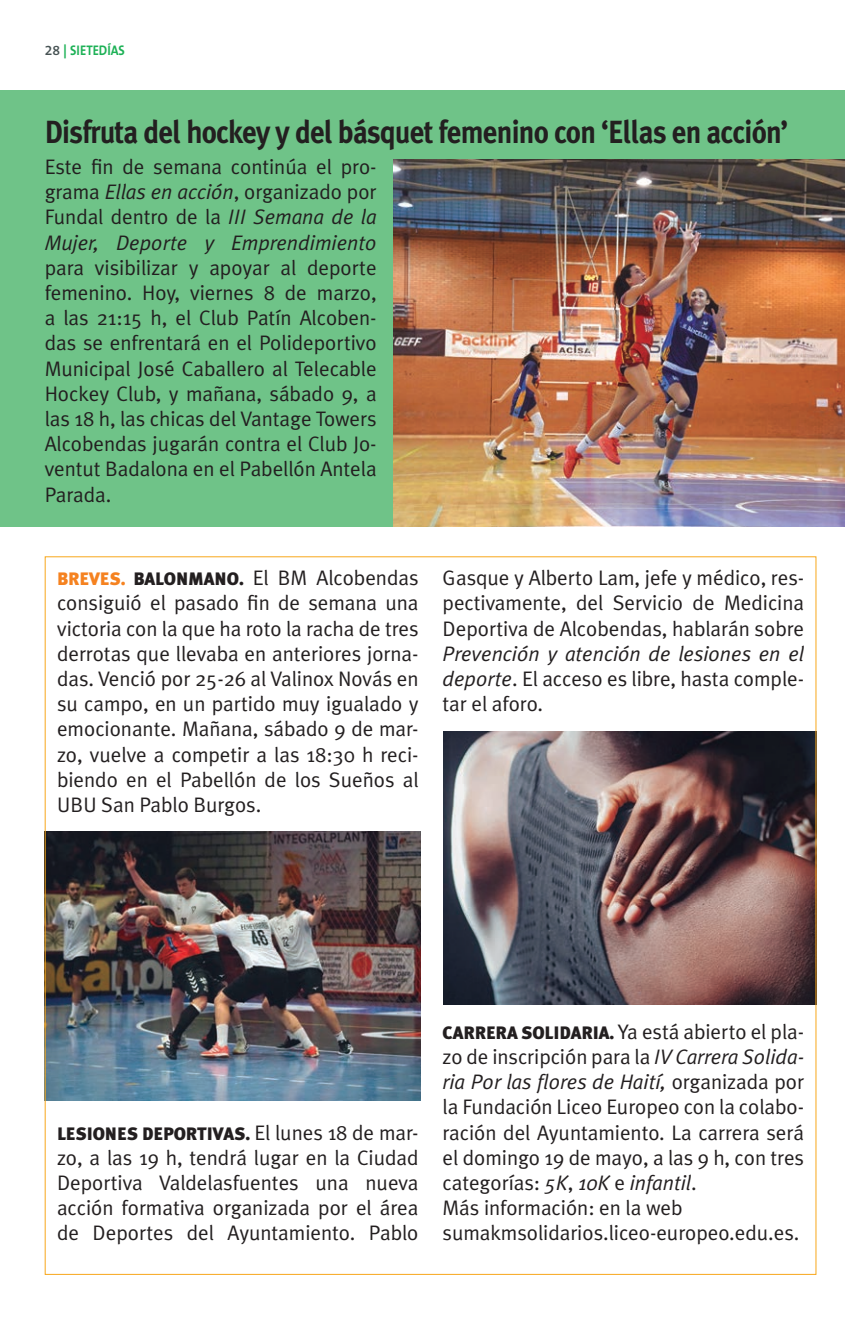
<style>
.page{position:relative;width:845px;height:1321px;background:#fff}
.page>*{position:absolute;margin:0;border:0;box-sizing:border-box;transform-origin:0 0}
.t1{font:700 32px "Meta Plus";letter-spacing:-.025em;color:#231f20;scale:.9 1}
.t2{font:21px/25.2px "Meta Plus Normal";letter-spacing:-.005em;color:#231f20;text-align:justify}
.t3{font:italic 21px/25.2px "Meta Plus Normal";letter-spacing:-.005em;color:#231f20;text-align:justify}
.t4{font:900 18px "Meta Plus";letter-spacing:-.005em;color:#231f20}
.t5{font:700 14px "The Sans B7";color:#1db156}
.s1{font-family:"The Sans B6";font-weight:600;color:#475354}
.s2{font-style:italic}
.s3{font-family:"Meta Plus";font-weight:900;font-size:18px;color:#f58220}
.s4{font-family:"Meta Plus";font-weight:900;font-size:18px}
.s5{font-style:normal}
.s6{font-family:"Meta Plus Normal";font-weight:400;font-size:21px}
</style>
<div class="page">
<div style="left:0;top:90px;width:844px;height:437px;background:#6fc388"></div>
<img style="left:393px;top:159px;width:451px;height:368px">
<img style="left:47px;top:831px;width:373px;height:270px">
<img style="left:443px;top:732px;width:371px;height:272px">
<p class="t5" style="left:45px;top:43px;width:82px"><span class="s1">28</span> | SIETEDÍAS</p>
<h1 class="t1" style="left:45px;top:114px;width:827px">Disfruta del hockey y del básquet femenino con ‘Ellas en acción’</h1>
<p class="t2" style="left:45px;top:154px;width:333px">Este fin de semana continúa el pro&shy;grama <span class="s2">Ellas en acción</span>, organizado por Fundal dentro de la <span class="s2">III Semana de la Mujer, Deporte y Emprendimiento</span></p>
<p class="t2" style="left:45px;top:255px;width:333px">para visibilizar y apoyar al deporte femenino. Hoy, viernes 8 de marzo, a las 21:15 h, el Club Patín Alcoben&shy;das se enfrentará en el Polideportivo Municipal José Caballero al Telecable Hockey Club, y mañana, sábado 9, a las 18 h, las chicas del Vantage Towers Alcobendas jugarán contra el Club Jo&shy;ventut Badalona en el Pabellón Antela Parada.</p>
<p class="t2" style="left:57px;top:565px;width:363px"><span class="s3">BREVES.</span> <span class="s4">BALONMANO.</span> El BM Alcobendas consiguió el pasado fin de semana una victoria con la que ha roto la racha de tres derrotas que llevaba en anteriores jorna&shy;das. Venció por 25-26 al Valinox Novás en su campo, en un partido muy igualado y emocionante. Mañana, sábado 9 de mar&shy;zo, vuelve a competir a las 18:30 h reci&shy;biendo en el Pabellón de los Sueños al UBU San Pablo Burgos.</p>
<p class="t2" style="left:442px;top:565px;width:363px">Gasque y Alberto Lam, jefe y médico, res&shy;pectivamente, del Servicio de Medicina Deportiva de Alcobendas, hablarán sobre</p>
<p class="t3" style="left:442px;top:641px;width:363px">Prevención y atención de lesiones en el deporte<span class="s5">. El acceso es libre, hasta comple&shy;tar el aforo.</span></p>
<p class="t4" style="left:57px;top:1123px;width:363px">LESIONES DEPORTIVAS. <span class="s6">El lunes 18 de mar-</span></p>
<p class="t2" style="left:57px;top:1145px;width:363px">zo, a las 19 h, tendrá lugar en la Ciudad Deportiva Valdelasfuentes una nueva acción formativa organizada por el área de Deportes del Ayuntamiento. Pablo</p>
<p class="t2" style="left:442px;top:1019px;width:363px;text-align:left"><span class="s4">CARRERA SOLIDARIA.</span> Ya está abierto el pla&shy;zo de inscripción para la <span class="s2">IV Carrera Solida&shy;ria Por las flores de Haití,</span> organizada por la Fundación Liceo Europeo con la colabo&shy;ración del Ayuntamiento. La carrera será el domingo 19 de mayo, a las 9 h, con tres categorías: <span class="s2">5K</span>, <span class="s2">10K</span> e <span class="s2">infantil</span>.<br>Más información: en la web sumakmsolidarios.liceo-europeo.edu.es.</p>
</div>
